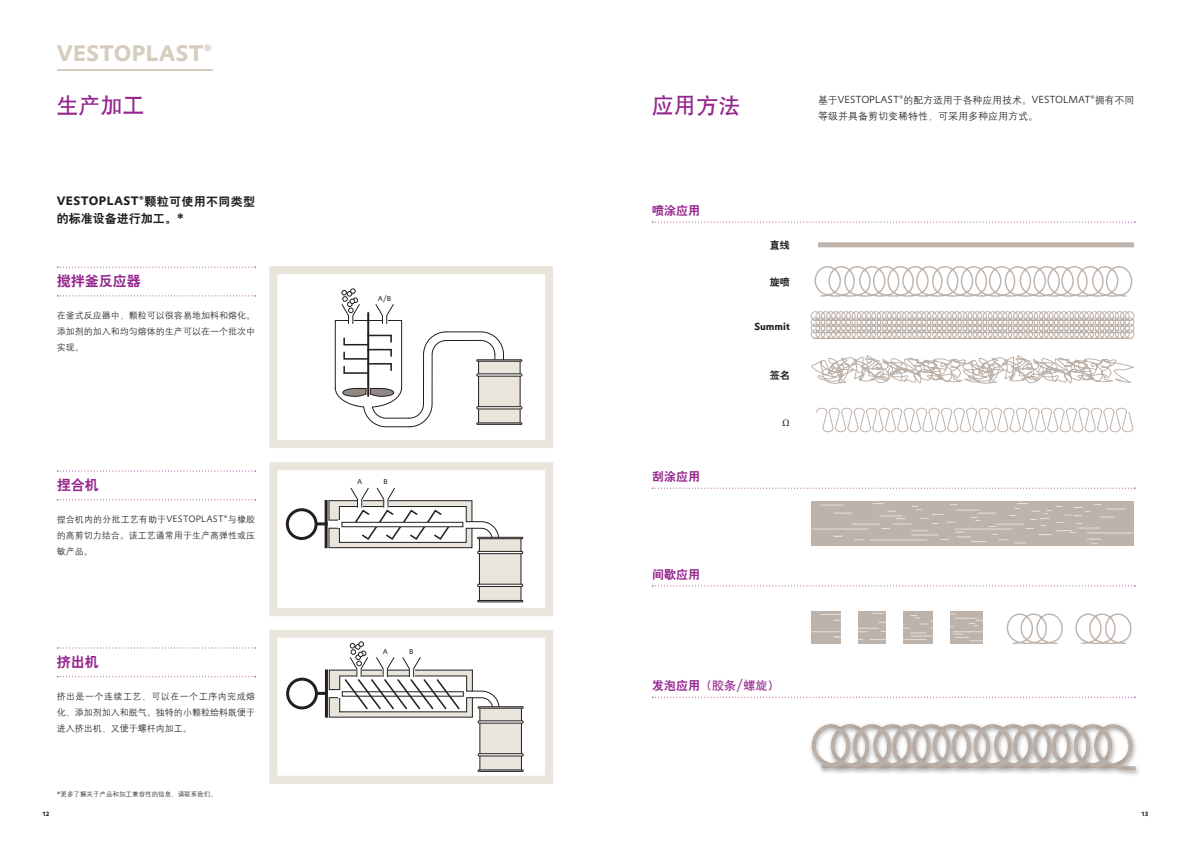
<style>
.page{position:relative;width:1191px;height:842px;background:#fff}
.page>*{position:absolute;margin:0;border:0;box-sizing:border-box;transform-origin:0 0}
.t1{font:700 22px "Evonik Prokyon";letter-spacing:.01em;color:#d5cdbe}
.t2{font:22px "H Yb 1 gj";letter-spacing:.005em;color:#95268f}
.t3{font:14px "H Yb 2 gj";color:#95268f}
.t4{font:700 12px "Evonik Prokyon";letter-spacing:.03em;color:#231f20}
.t5{font:12px "H Yb 2 gj";color:#95268f}
.t6{font:12px "H Yb 2 gj";color:#231f20}
.t7{font:12px "H Yb 1 gj";color:#95268f}
.t8{font:300 10px "Evonik Prokyon";letter-spacing:-.005em;color:#231f20}
.t9{font:10px "H Yg 2 gj";color:#231f20}
.t10{font:10px "H Yb 2 gj";color:#231f20}
.t11{font:700 10px "Evonik Prokyon";color:#231f20}
.t12{font:10px "Minion Pro";color:#231f20}
.t13{font:9px/16px "H Yg 2 gj";color:#231f20;text-align:justify}
.t14{font:6.9px "Evonik Prokyon";color:#231f20}
.t15{font:6.5px "H Yg 2 gj";color:#231f20}
.t16{font:700 6px "Evonik Prokyon";color:#231f20}
.s1{font-family:"H Yg 2 gj";font-weight:400}
.s2{font-family:"H Yb 2 gj";font-weight:400}
.s3{font-family:"Evonik Prokyon";font-weight:700}
.s4{font-family:"Evonik Prokyon";font-weight:300}
.s5{font-family:"H Yb 2 gj"}
.s6{font-family:"Evonik Prokyon"}
</style>
<div class="page">
<div style="left:269px;top:266px;width:284px;height:182px;border:8px solid #e9e5dd"></div>
<div style="left:269px;top:462px;width:284px;height:154px;border:8px solid #e9e5dd"></div>
<svg style="left:57px;top:267px;width:199px;height:1px"></svg>
<svg style="left:57px;top:295px;width:199px;height:1px"></svg>
<svg style="left:57px;top:471px;width:199px;height:1px"></svg>
<svg style="left:57px;top:499px;width:199px;height:1px"></svg>
<svg style="left:57px;top:647px;width:199px;height:1px"></svg>
<svg style="left:57px;top:676px;width:199px;height:1px"></svg>
<hr style="left:57px;top:69px;width:156px;height:2px;background:#d5cdbe">
<div style="left:818px;top:242px;width:316px;height:5px;background:#beb3ab"></div>
<div style="left:269px;top:630px;width:284px;height:154px;border:8px solid #e9e5dd"></div>
<div style="left:286px;top:678px;width:32px;height:31px;border:3px solid #231f20;border-radius:50%"></div>
<svg style="left:315px;top:641px;width:185px;height:77px"></svg>
<div style="left:480px;top:707px;width:41px;height:63px;background:#e9e5dd"></div>
<div style="left:479px;top:707px;width:43px;height:64px;border:1px solid #231f20"></div>
<div style="left:478px;top:706px;width:45px;height:2px;border:1px solid #231f20"></div>
<div style="left:478px;top:720px;width:45px;height:3px;border:1px solid #231f20"></div>
<div style="left:478px;top:753px;width:45px;height:3px;border:1px solid #231f20"></div>
<div style="left:478px;top:769px;width:45px;height:3px;border:1px solid #231f20"></div>
<div style="left:286px;top:508px;width:31px;height:32px;border:3px solid #231f20;border-radius:50%"></div>
<div style="left:479px;top:538px;width:42px;height:63px;background:#e9e5dd"></div>
<div style="left:477px;top:537px;width:46px;height:2px;border:1px solid #231f20"></div>
<div style="left:477px;top:551px;width:46px;height:3px;border:1px solid #231f20"></div>
<div style="left:477px;top:584px;width:46px;height:3px;border:1px solid #231f20"></div>
<div style="left:477px;top:600px;width:46px;height:2px;border:1px solid #231f20"></div>
<div style="left:478px;top:361px;width:42px;height:62px;background:#e9e5dd"></div>
<div style="left:476px;top:359px;width:46px;height:3px;border:1px solid #231f20"></div>
<div style="left:476px;top:373px;width:46px;height:4px;border:1px solid #231f20"></div>
<div style="left:476px;top:406px;width:46px;height:3px;border:1px solid #231f20"></div>
<div style="left:476px;top:423px;width:46px;height:2px;border:1px solid #231f20"></div>
<svg style="left:814px;top:266px;width:319px;height:31px"></svg>
<div style="left:808px;top:721px;width:333px;height:55px;background:#231f20;opacity:.35"></div>
<div style="left:810px;top:723px;width:326px;height:49px;background:#231f20;opacity:.16"></div>
<svg style="left:810px;top:311px;width:324px;height:28px"></svg>
<svg style="left:811px;top:355px;width:323px;height:29px"></svg>
<svg style="left:816px;top:407px;width:318px;height:26px"></svg>
<svg style="left:652px;top:222px;width:483px;height:1px"></svg>
<svg style="left:652px;top:697px;width:483px;height:1px"></svg>
<svg style="left:652px;top:488px;width:483px;height:1px"></svg>
<svg style="left:652px;top:585px;width:483px;height:1px"></svg>
<div style="left:811px;top:501px;width:322px;height:45px;background:#beb3ab"></div>
<hr style="left:810px;top:529px;width:58px;height:1px;background:#e4e0dc">
<hr style="left:1086px;top:533px;width:47px;height:1px;background:#e4e0dc">
<svg style="left:820px;top:503px;width:305px;height:41px"></svg>
<div style="left:811px;top:612px;width:318px;height:32px;background:#beb3ab"></div>
<hr style="left:811px;top:632px;width:56px;height:1px;background:#e4e0dc">
<div style="left:983px;top:603px;width:160px;height:55px;background:#fff"></div>
<div style="left:841px;top:609px;width:16px;height:38px;background:#fff"></div>
<div style="left:887px;top:609px;width:16px;height:38px;background:#fff"></div>
<div style="left:933px;top:609px;width:16px;height:38px;background:#fff"></div>
<svg style="left:820px;top:613px;width:312px;height:31px"></svg>
<svg style="left:315px;top:288px;width:189px;height:284px"></svg>
<h1 class="t1" style="left:57px;top:35px;width:157px">VESTOPLAST®</h1>
<h1 class="t2" style="left:56px;top:94px;width:89px">生产加工</h1>
<h1 class="t2" style="left:652px;top:94px;width:90px">应用方法</h1>
<p class="t8" style="left:818px;top:92px;width:318px"><span class="s1">基于</span>VESTOPLAST®<span class="s1">的配方适用于各种应用技术。</span>VESTOLMAT®<span class="s1">拥有不同</span></p>
<p class="t9" style="left:818px;top:111px;width:221px">等级并具备剪切变稀特性，可采用多种应用方式。</p>
<h3 class="t4" style="left:57px;top:191px;width:200px">VESTOPLAST®<span class="s2">颗粒可使用不同类型</span></h3>
<h3 class="t6" style="left:57px;top:212px;width:129px">的标准设备进行加工。<span class="s3">*</span></h3>
<h2 class="t3" style="left:57px;top:273px;width:85px">搅拌釜反应器</h2>
<p class="t13" style="left:57px;top:307px;width:200px">在釜式反应器中，颗粒可以很容易地加料和熔化。添加剂的加入和均匀熔体的生产可以在一个批次中实现。</p>
<h2 class="t3" style="left:57px;top:477px;width:43px">捏合机</h2>
<p class="t13" style="left:57px;top:511px;width:200px">捏合机内的分批工艺有助于<span class="s4">VESTOPLAST®</span>与橡胶的高剪切力结合。该工艺通常用于生产高弹性或压敏产品。</p>
<h2 class="t3" style="left:57px;top:654px;width:43px">挤出机</h2>
<p class="t13" style="left:57px;top:688px;width:200px">挤出是一个连续工艺，可以在一个工序内完成熔化、添加剂加入和脱气。独特的小颗粒给料既便于进入挤出机，又便于螺杆内加工。</p>
<p class="t15" style="left:57px;top:790px;width:161px"><span class="s4">*</span>更多了解关于产品和加工兼容性的信息，请联系我们。</p>
<p class="t14" style="left:378px;top:293px;width:15px">A/B</p>
<p class="t14" style="left:357px;top:476px;width:7px">A</p>
<p class="t14" style="left:383px;top:476px;width:6px">B</p>
<p class="t14" style="left:383px;top:646px;width:7px">A</p>
<p class="t14" style="left:409px;top:646px;width:6px">B</p>
<h3 class="t5" style="left:652px;top:204px;width:49px">喷涂应用</h3>
<h3 class="t5" style="left:652px;top:470px;width:49px">刮涂应用</h3>
<h3 class="t5" style="left:652px;top:568px;width:49px">间歇应用</h3>
<p class="t10" style="left:769px;top:240px;width:21px">直线</p>
<p class="t10" style="left:769px;top:277px;width:21px">旋喷</p>
<p class="t11" style="left:754px;top:318px;width:37px">Summit</p>
<p class="t10" style="left:769px;top:370px;width:21px">签名</p>
<p class="t12" style="left:782px;top:416px;width:9px">Ω</p>
<h3 class="t7" style="left:652px;top:679px;width:129px"><span class="s5">发泡应用</span>（胶条<span class="s6">/</span>螺旋）</h3>
<p class="t16" style="left:43px;top:809px;width:9px">12</p>
<p class="t16" style="left:1141px;top:809px;width:9px">13</p>
</div>
